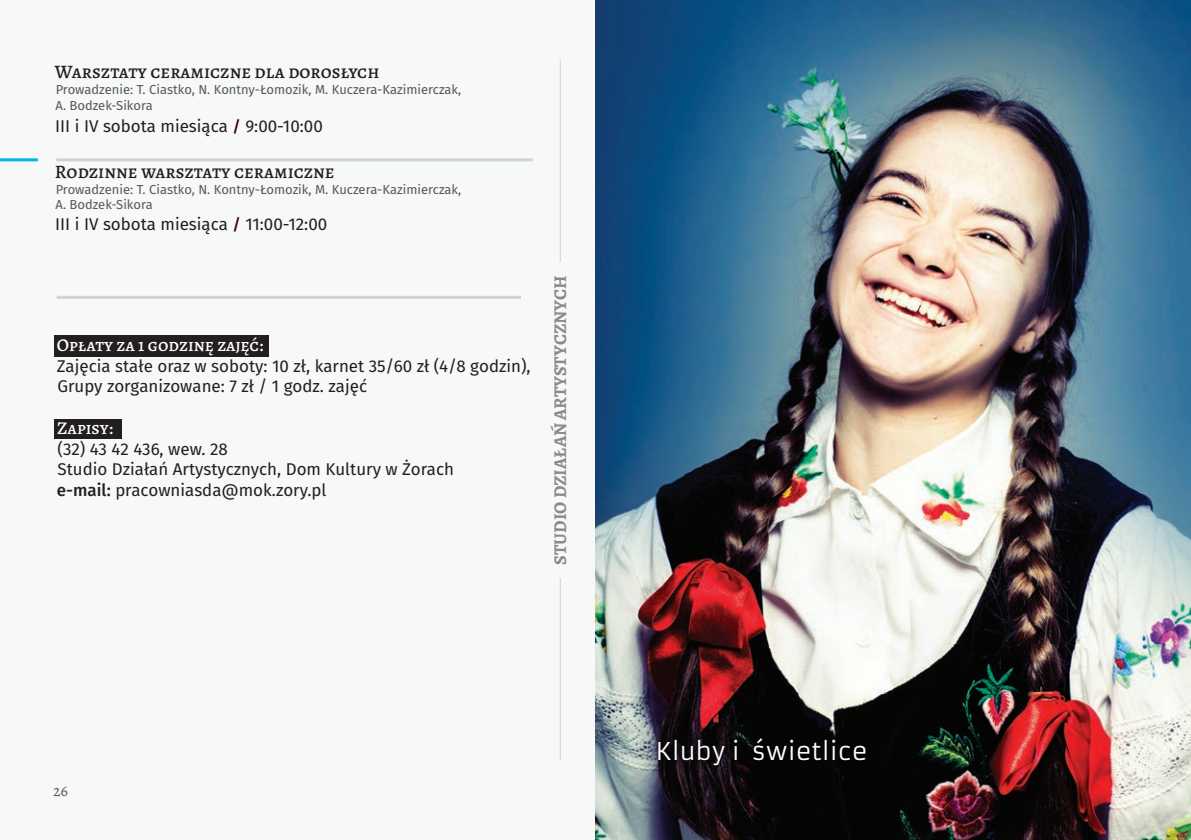
<style>
.page{position:relative;width:1191px;height:840px;background:#fff}
.page>*{position:absolute;margin:0;border:0;box-sizing:border-box;transform-origin:0 0}
.t1{font:24px "Armata";color:#fff}
.t2{font:500 19px "Alegreya SC";color:#231f20}
.t3{font:500 18px "Alegreya SC";color:#fff}
.t4{font:700 18px "Alegreya";color:#8a8b8c}
.t5{font:17px/20.4px "Fira Sans";color:#231f20}
.t6{font:16px "Alegreya";color:#57585a}
.t7{font:13px/15.6px "Fira Sans";color:#57585a}
.s1{font-weight:500;font-size:16px;color:#3e0203}
.s2{font-weight:500}
</style>
<div class="page">
<div style="left:0;top:0;width:595px;height:839px;background:#f6f9f8"></div>
<img style="left:595px;top:0;width:596px;height:839px">
<hr style="left:57px;top:295px;width:464px;height:3px;background:#d1d2d4">
<div style="left:54px;top:335px;width:215px;height:22px;background:#231f20"></div>
<div style="left:54px;top:418px;width:67px;height:20px;background:#231f20"></div>
<hr style="left:0;top:158px;width:38px;height:3px;background:#00b4ef">
<hr style="left:56px;top:158px;width:476px;height:3px;background:#d1d2d4">
<hr style="left:560px;top:59px;width:1px;height:203px;background:#d1d2d4">
<hr style="left:560px;top:577px;width:1px;height:183px;background:#d1d2d4">
<p class="t2" style="left:55px;top:58px;width:326px">Warsztaty ceramiczne dla dorosłych</p>
<p class="t7" style="left:56px;top:81px;width:407px">Prowadzenie: T. Ciastko, N. Kontny-Łomozik, M. Kuczera-Kazimierczak,<br>A. Bodzek-Sikora</p>
<p class="t5" style="left:55px;top:116px;width:269px">III i IV sobota miesiąca <span class="s1">/</span> 9:00-10:00</p>
<p class="t2" style="left:55px;top:158px;width:281px">Rodzinne warsztaty ceramiczne</p>
<p class="t7" style="left:56px;top:181px;width:407px">Prowadzenie: T. Ciastko, N. Kontny-Łomozik, M. Kuczera-Kazimierczak,<br>A. Bodzek-Sikora</p>
<p class="t5" style="left:55px;top:213px;width:274px">III i IV sobota miesiąca <span class="s1">/</span> 11:00-12:00</p>
<p class="t3" style="left:57px;top:332px;width:208px">Opłaty za 1 godzinę zajęć:</p>
<p class="t5" style="left:57px;top:355px;width:475px">Zajęcia stałe oraz w soboty: 10 zł, karnet 35/60 zł (4/8 godzin),<br>Grupy zorganizowane: 7 zł / 1 godz. zajęć</p>
<p class="t3" style="left:57px;top:415px;width:57px">Zapisy:</p>
<p class="t5" style="left:57px;top:438px;width:398px">(32) 43 42 436, wew. 28<br>Studio Działań Artystycznych, Dom Kultury w Żorach <span class="s2">e-mail:</span> pracowniasda@mok.zory.pl</p>
<p class="t4" style="left:548px;top:564px;width:290px;rotate:-90deg">STUDIO DZIAŁAŃ ARTYSTYCZNYCH</p>
<p class="t6" style="left:53px;top:780px;width:16px">26</p>
<h1 class="t1" style="left:656px;top:736px;width:213px">Kluby i świetlice</h1>
</div>
